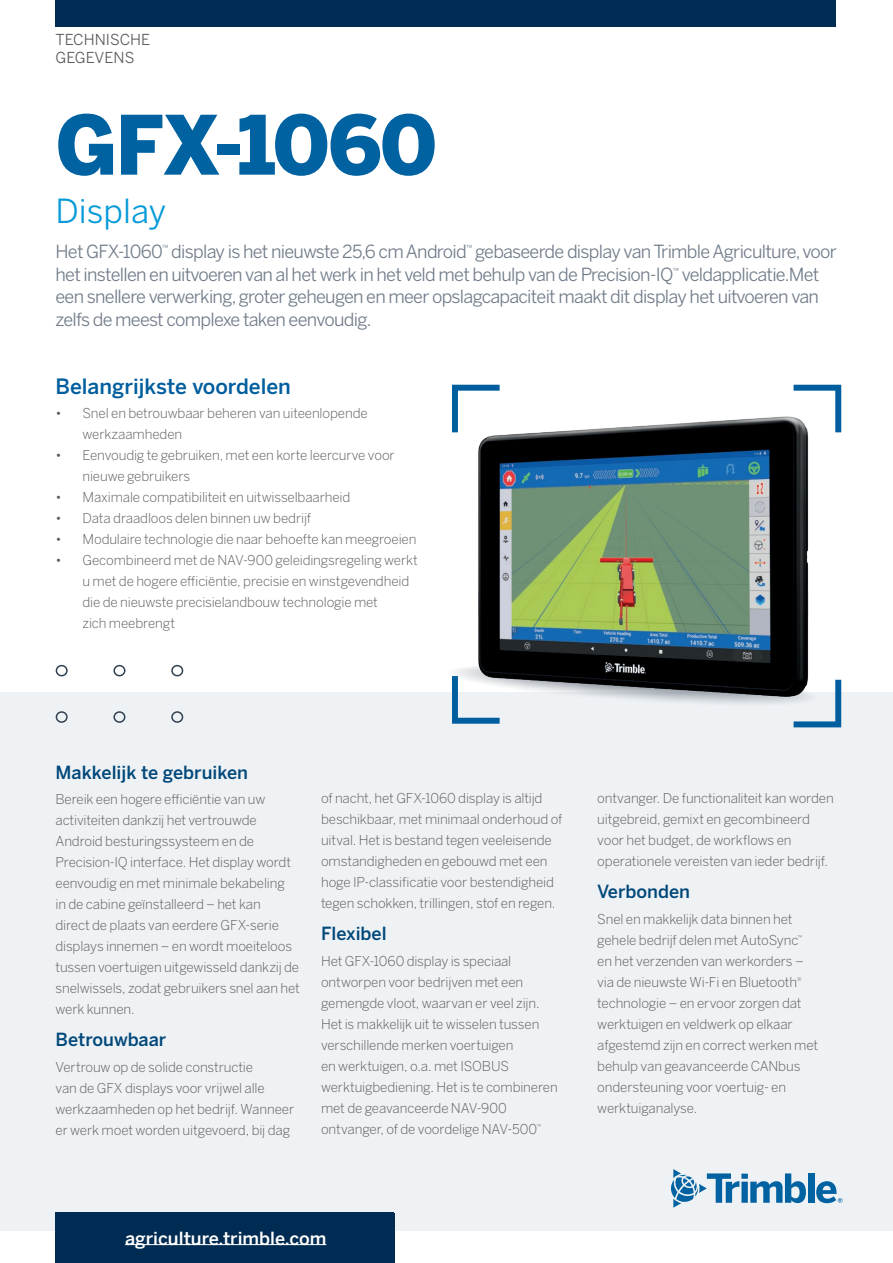
<style>
.page{position:relative;width:893px;height:1263px;background:#fff}
.page>*{position:absolute;margin:0;border:0;box-sizing:border-box;transform-origin:0 0}
.t1{font:900 81px "Benton Sans";letter-spacing:-.03em;color:#0162a2}
.t2{font:33px "Benton Sans";color:#069ad9}
.t3{font:500 21px "Benton Sans";color:#005e9e}
.t4{font:18px/22.5px "Benton Sans";letter-spacing:-.04em;color:#707b89}
.t5{font:500 18px "Benton Sans";color:#01487a}
.t6{font:500 18px "Benton Sans";color:#fff}
.t7{font:15px/18px "Benton Sans";color:#57585a}
.t8{font:300 13.5px/21px "Benton Sans";letter-spacing:-.01em;color:#57585a}
.t9{font:6.9px "Benton Sans";color:#707b89}
.t10{font:300 5.1px "Benton Sans";color:#57585a}
</style>
<div class="page">
<div style="left:0;top:692px;width:893px;height:539px;background:#eff2f5"></div>
<div style="left:56px;top:0;width:780px;height:27px;background:#002b52"></div>
<div style="left:56px;top:665px;width:12px;height:11px;border:2px solid #314050;border-radius:50%"></div>
<div style="left:113px;top:665px;width:12px;height:11px;border:2px solid #314050;border-radius:50%"></div>
<div style="left:171px;top:665px;width:12px;height:11px;border:2px solid #314050;border-radius:50%"></div>
<div style="left:113px;top:711px;width:12px;height:12px;border:2px solid #314050;border-radius:50%"></div>
<div style="left:56px;top:711px;width:12px;height:12px;border:2px solid #314050;border-radius:50%"></div>
<div style="left:171px;top:711px;width:12px;height:12px;border:2px solid #314050;border-radius:50%"></div>
<div style="left:56px;top:1213px;width:338px;height:50px;background:#002b52"></div>
<div style="left:56px;top:1213px;width:339px;height:49px;background:#002b52"></div>
<hr style="left:125px;top:1244px;width:201px;height:1px;background:#fff">
<img style="left:452px;top:416px;width:384px;height:246px">
<svg style="left:452px;top:662px;width:389px;height:65px"></svg>
<svg style="left:794px;top:385px;width:47px;height:47px"></svg>
<svg style="left:452px;top:385px;width:48px;height:47px"></svg>
<div style="left:808px;top:1173px;width:6px;height:30px;background:#0162a2"></div>
<svg style="left:816px;top:1181px;width:26px;height:22px"></svg>
<svg style="left:671px;top:1169px;width:135px;height:39px"></svg>
<p class="t7" style="left:55px;top:30px;width:96px">TECHNISCHE<br>GEGEVENS</p>
<h1 class="t1" style="left:56px;top:85px;width:383px">GFX-1060</h1>
<h2 class="t2" style="left:56px;top:187px;width:112px">Display</h2>
<h3 class="t4" style="left:56px;top:239px;width:109px">Het GFX-1060</h3>
<p class="t9" style="left:162px;top:243px;width:8px">™</p>
<h3 class="t4" style="left:171px;top:239px;width:297px">display is het nieuwste 25,6 cm Android</h3>
<p class="t9" style="left:466px;top:243px;width:8px">™</p>
<h3 class="t4" style="left:56px;top:239px;width:783px;text-indent:420px">gebaseerde display van Trimble Agriculture, voor het instellen en uitvoeren van al het werk in het veld met behulp van de Precision-IQ</h3>
<h3 class="t4" style="left:56px;top:262px;width:765px;text-align:justify;text-indent:626px">veldapplicatie.Met een snellere verwerking, groter geheugen en meer opslagcapaciteit maakt dit display het uitvoeren van zelfs de meest complexe taken eenvoudig.</h3>
<p class="t9" style="left:673px;top:265px;width:8px">™</p>
<h3 class="t3" style="left:56px;top:371px;width:237px">Belangrijkste voordelen</h3>
<p class="t8" style="left:83px;top:401px;width:287px;text-indent:-27px">• Snel en betrouwbaar beheren van uiteenlopende werkzaamheden</p>
<p class="t8" style="left:83px;top:444px;width:314px;text-indent:-27px">• Eenvoudig te gebruiken, met een korte leercurve voor nieuwe gebruikers</p>
<p class="t8" style="left:56px;top:486px;width:296px">• Maximale compatibiliteit en uitwisselbaarheid</p>
<p class="t8" style="left:56px;top:507px;width:257px">• Data draadloos delen binnen uw bedrijf</p>
<p class="t8" style="left:56px;top:528px;width:362px">• Modulaire technologie die naar behoefte kan meegroeien</p>
<p class="t8" style="left:83px;top:549px;width:337px;text-indent:-27px">• Gecombineerd met de NAV-900 geleidingsregeling werkt u met de hogere efficiëntie, precisie en winstgevendheid die de nieuwste precisielandbouw technologie met<br>zich meebrengt</p>
<h3 class="t5" style="left:56px;top:759px;width:194px">Makkelijk te gebruiken</h3>
<p class="t8" style="left:56px;top:788px;width:246px">Bereik een hogere efficiëntie van uw activiteiten dankzij het vertrouwde Android besturingssysteem en de Precision-IQ interface. Het display wordt eenvoudig en met minimale bekabeling<br>in de cabine geïnstalleerd – het kan<br>direct de plaats van eerdere GFX-serie displays innemen – en wordt moeiteloos tussen voertuigen uitgewisseld dankzij de snelwissels, zodat gebruikers snel aan het werk kunnen.</p>
<h3 class="t5" style="left:56px;top:1027px;width:112px">Betrouwbaar</h3>
<p class="t8" style="left:56px;top:1056px;width:240px">Vertrouw op de solide constructie<br>van de GFX displays voor vrijwel alle werkzaamheden op het bedrijf. Wanneer er werk moet worden uitgevoerd, bij dag</p>
<p class="t8" style="left:321px;top:787px;width:243px">of nacht, het GFX-1060 display is altijd beschikbaar, met minimaal onderhoud of uitval. Het is bestand tegen veeleisende omstandigheden en gebouwd met een hoge IP-classificatie voor bestendigheid tegen schokken, trillingen, stof en regen.</p>
<h3 class="t5" style="left:321px;top:921px;width:67px">Flexibel</h3>
<p class="t8" style="left:321px;top:949px;width:238px">Het GFX-1060 display is speciaal ontworpen voor bedrijven met een gemengde vloot, waarvan er veel zijn.<br>Het is makkelijk uit te wisselen tussen verschillende merken voertuigen<br>en werktuigen, o.a. met ISOBUS werktuigbediening. Het is te combineren met de geavanceerde NAV-900 ontvanger, of de voordelige NAV-500</p>
<p class="t10" style="left:537px;top:1122px;width:6px">™</p>
<p class="t8" style="left:597px;top:787px;width:238px">ontvanger. De functionaliteit kan worden uitgebreid, gemixt en gecombineerd voor het budget, de workflows en operationele vereisten van ieder bedrijf.</p>
<h3 class="t5" style="left:597px;top:879px;width:94px">Verbonden</h3>
<p class="t8" style="left:597px;top:907px;width:203px">Snel en makkelijk data binnen het gehele bedrijf delen met AutoSync</p>
<p class="t10" style="left:798px;top:933px;width:6px">™</p>
<p class="t8" style="left:597px;top:949px;width:208px">en het verzenden van werkorders – via de nieuwste Wi-Fi en Bluetooth</p>
<p class="t10" style="left:797px;top:975px;width:6px">®</p>
<p class="t8" style="left:597px;top:991px;width:222px">technologie – en ervoor zorgen dat werktuigen en veldwerk op elkaar afgestemd zijn en correct werken met behulp van geavanceerde CANbus ondersteuning voor voertuig- en werktuiganalyse.</p>
<h3 class="t6" style="left:125px;top:1225px;width:203px">agriculture.trimble.com</h3>
</div>
